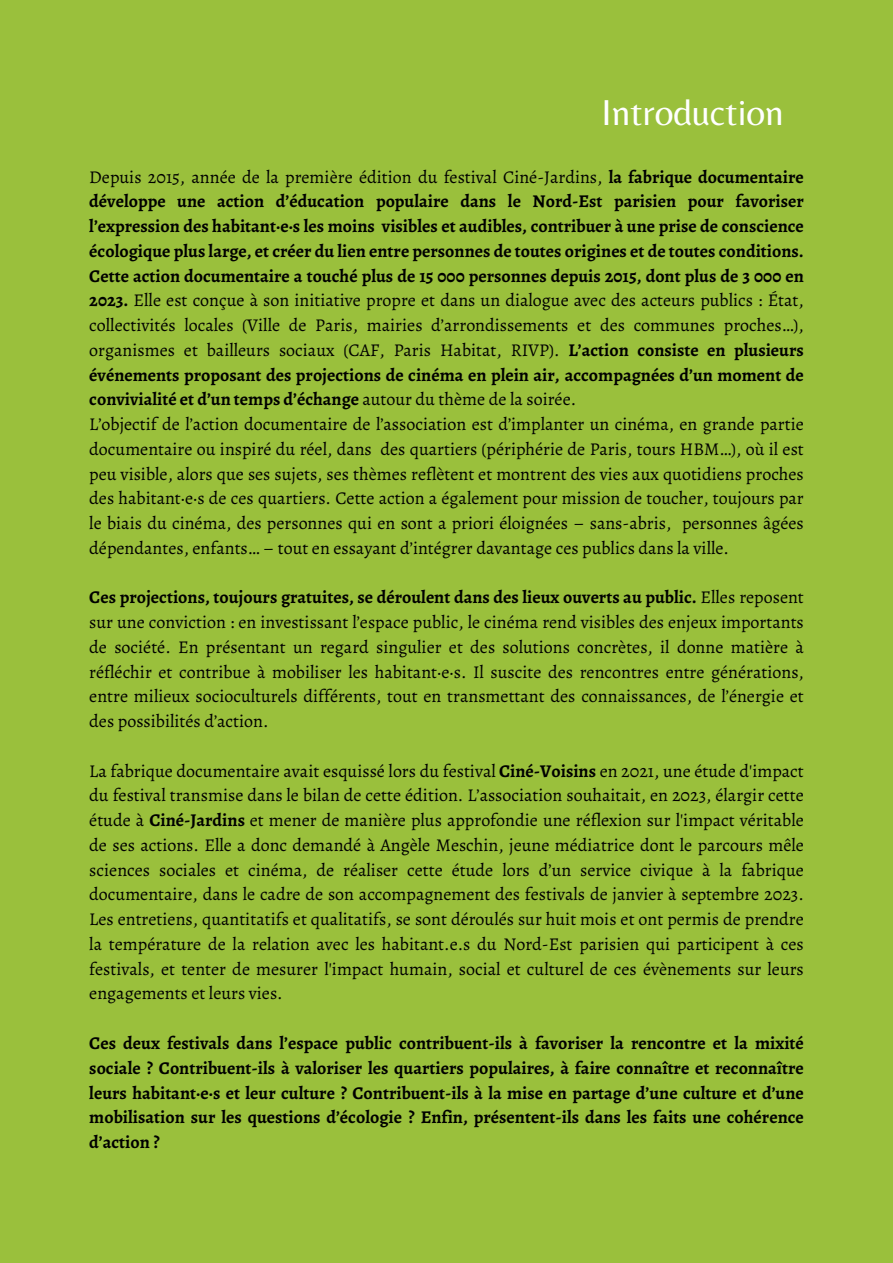
<style>
.page{position:relative;width:893px;height:1263px;background:#9ac03c}
.page>*{position:absolute;margin:0;border:0;box-sizing:border-box;transform-origin:0 0}
.t1{font:37.5px "Belleza";color:#fff}
.t2{font:18px/24.8px "Alegreya";color:#000;text-align:justify}
.t3{font:700 18px/24.8px "Alegreya";color:#000;text-align:justify}
.s1{font-weight:700}
</style>
<div class="page">
<h1 class="t1" style="left:601px;top:90px;width:184px">Introduction</h1>
<p class="t2" style="left:89px;top:164px;width:716px;text-align:left">Depuis 2015, année de la première édition du festival Ciné-Jardins, <span class="s1">la fabrique documentaire développe une action d’éducation populaire dans le Nord-Est parisien pour favoriser l’expression des habitant·e·s les moins visibles et audibles, contribuer à une prise de conscience écologique plus large, et créer du lien entre personnes de toutes origines et de toutes conditions.<br>Cette action documentaire a touché plus de 15 000 personnes depuis 2015, dont plus de 3 000 en 2023.</span> Elle est conçue à son initiative propre et dans un dialogue avec des acteurs publics : État, collectivités locales (Ville de Paris, mairies d’arrondissements et des communes proches…), organismes et bailleurs sociaux (CAF, Paris Habitat, RIVP). <span class="s1">L’action consiste en plusieurs événements proposant des projections de cinéma en plein air, accompagnées d’un moment de convivialité et d’un temps d’échange</span> autour du thème de la soirée.<br>L’objectif de l’action documentaire de l’association est d’implanter un cinéma, en grande partie documentaire ou inspiré du réel, dans des quartiers (périphérie de Paris, tours HBM…), où il est peu visible, alors que ses sujets, ses thèmes reflètent et montrent des vies aux quotidiens proches des habitant·e·s de ces quartiers. Cette action a également pour mission de toucher, toujours par le biais du cinéma, des personnes qui en sont a priori éloignées – sans-abris, personnes âgées dépendantes, enfants… – tout en essayant d’intégrer davantage ces publics dans la ville.</p>
<p class="t2" style="left:89px;top:585px;width:716px"><span class="s1">Ces projections, toujours gratuites, se déroulent dans des lieux ouverts au public.</span> Elles reposent sur une conviction : en investissant l’espace public, le cinéma rend visibles des enjeux importants de société. En présentant un regard singulier et des solutions concrètes, il donne matière à réfléchir et contribue à mobiliser les habitant·e·s. Il suscite des rencontres entre générations, entre milieux socioculturels différents, tout en transmettant des connaissances, de l’énergie et des possibilités d’action.</p>
<p class="t2" style="left:89px;top:758px;width:716px">La fabrique documentaire avait esquissé lors du festival <span class="s1">Ciné-Voisins</span> en 2021, une étude d'impact du festival transmise dans le bilan de cette édition. L’association souhaitait, en 2023, élargir cette étude à <span class="s1">Ciné-Jardins</span> et mener de manière plus approfondie une réflexion sur l'impact véritable de ses actions. Elle a donc demandé à Angèle Meschin, jeune médiatrice dont le parcours mêle sciences sociales et cinéma, de réaliser cette étude lors d’un service civique à la fabrique documentaire, dans le cadre de son accompagnement des festivals de janvier à septembre 2023.<br>Les entretiens, quantitatifs et qualitatifs, se sont déroulés sur huit mois et ont permis de prendre la température de la relation avec les habitant.e.s du Nord-Est parisien qui participent à ces festivals, et tenter de mesurer l'impact humain, social et culturel de ces évènements sur leurs engagements et leurs vies.</p>
<p class="t3" style="left:89px;top:1030px;width:716px">Ces deux festivals dans l’espace public contribuent-ils à favoriser la rencontre et la mixité sociale ? Contribuent-ils à valoriser les quartiers populaires, à faire connaître et reconnaître leurs habitant·e·s et leur culture ? Contribuent-ils à la mise en partage d’une culture et d’une mobilisation sur les questions d’écologie ? Enfin, présentent-ils dans les faits une cohérence d’action ?</p>
</div>
